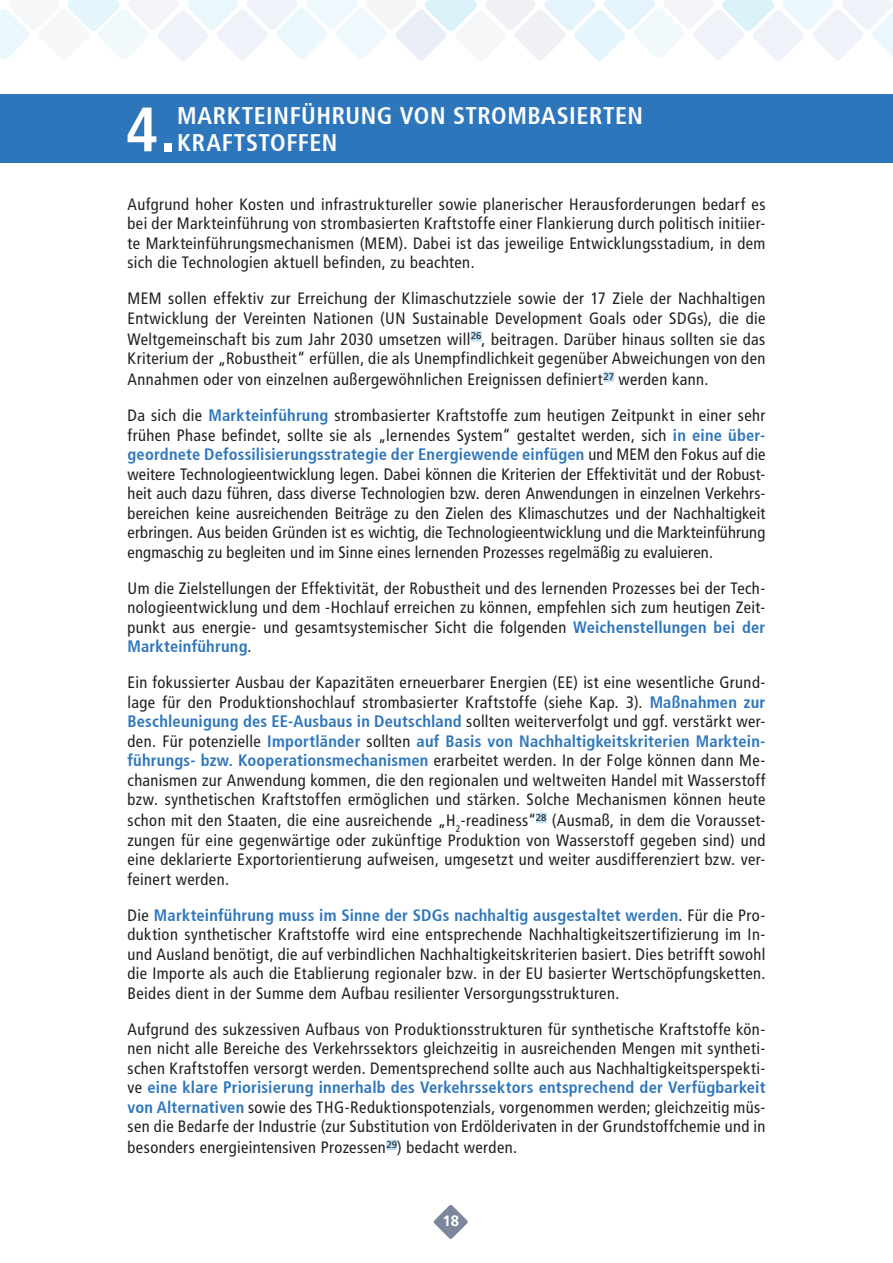
<style>
.page{position:relative;width:893px;height:1263px;background:#fff}
.page>*{position:absolute;margin:0;border:0;box-sizing:border-box;transform-origin:0 0}
.HeadingInitials{font:700 condensed 62.7px "Frutiger 67";color:#fff}
.HeadingInitials-2{font:700 condensed 24px/27px "Frutiger 67";letter-spacing:.025em;color:#fff}
.Fließtext{font:condensed 16.5px/19.5px "Frutiger";letter-spacing:.025em;color:#231f20;text-align:justify}
.t1{font:700 15px "Frutiger";color:#fff}
.s1{font-family:"Frutiger 67";font-weight:700;color:#2e76bc}
</style>
<div class="page">
<svg style="left:0;top:0;width:893px;height:61px"></svg>
<svg style="left:433px;top:1205px;width:35px;height:34px"></svg>
<div style="left:0;top:95px;width:893px;height:68px;background:#2e76bc"></div>
<div style="left:471px;top:331px;width:11px;height:11px;background:#bce2f7"></div>
<div style="left:603px;top:372px;width:11px;height:10px;background:#bce2f7"></div>
<div style="left:536px;top:813px;width:11px;height:10px;background:#bce2f7"></div>
<div style="left:386px;top:1140px;width:11px;height:10px;background:#bce2f7"></div>
<p class="HeadingInitials" style="left:126px;top:92px;width:51px">4.</p>
<p class="HeadingInitials-2" style="left:177px;top:103px;width:467px">MARKTEINFÜHRUNG VON STROMBASIERTEN<br>KRAFTSTOFFEN</p>
<p class="Fließtext" style="left:128px;top:194px;width:639px">Aufgrund hoher Kosten und infrastruktureller sowie planerischer Herausforderungen bedarf es bei der Markteinführung von strombasierten Kraftstoffe einer Flankierung durch politisch initiier&shy;te Markteinführungsmechanismen (MEM). Dabei ist das jeweilige Entwicklungsstadium, in dem sich die Technologien aktuell befinden, zu beachten.</p>
<p class="Fließtext" style="left:128px;top:289px;width:639px">MEM sollen effektiv zur Erreichung der Klimaschutzziele sowie der 17 Ziele der Nachhaltigen<br>Entwicklung der Vereinten Nationen (UN Sustainable Development Goals oder SDGs), die die</p>
<p class="Fließtext" style="left:128px;top:329px;width:639px">Weltgemeinschaft bis zum Jahr 2030 umsetzen will<sup>26</sup>, beitragen. Darüber hinaus sollten sie das<br>Kriterium der „Robustheit“ erfüllen, die als Unempfindlichkeit gegenüber Abweichungen von den</p>
<p class="Fließtext" style="left:128px;top:370px;width:582px">Annahmen oder von einzelnen außergewöhnlichen Ereignissen definiert<sup>27</sup> werden kann.</p>
<p class="Fließtext" style="left:128px;top:406px;width:639px">Da sich die <span class="s1">Markteinführung</span> strombasierter Kraftstoffe zum heutigen Zeitpunkt in einer sehr frühen Phase befindet, sollte sie als „lernendes System“ gestaltet werden, sich <span class="s1">in eine über&shy;geordnete Defossilisierungsstrategie der Energiewende einfügen</span> und MEM den Fokus auf die weitere Technologieentwicklung legen. Dabei können die Kriterien der Effektivität und der Robust&shy;heit auch dazu führen, dass diverse Technologien bzw. deren Anwendungen in einzelnen Verkehrs&shy;bereichen keine ausreichenden Beiträge zu den Zielen des Klimaschutzes und der Nachhaltigkeit erbringen. Aus beiden Gründen ist es wichtig, die Technologieentwicklung und die Markteinführung engmaschig zu begleiten und im Sinne eines lernenden Prozesses regelmäßig zu evaluieren.</p>
<p class="Fließtext" style="left:128px;top:578px;width:639px">Um die Zielstellungen der Effektivität, der Robustheit und des lernenden Prozesses bei der Tech&shy;nologieentwicklung und dem -Hochlauf erreichen zu können, empfehlen sich zum heutigen Zeit&shy;punkt aus energie- und gesamtsystemischer Sicht die folgenden <span class="s1">Weichenstellungen bei der Markteinführung</span>.</p>
<p class="Fließtext" style="left:128px;top:673px;width:639px">Ein fokussierter Ausbau der Kapazitäten erneuerbarer Energien (EE) ist eine wesentliche Grund&shy;lage für den Produktionshochlauf strombasierter Kraftstoffe (siehe Kap. 3). <span class="s1">Maßnahmen zur Beschleunigung des EE-Ausbaus in Deutschland</span> sollten weiterverfolgt und ggf. verstärkt wer&shy;den. Für potenzielle <span class="s1">Importländer</span> sollten <span class="s1">auf Basis von Nachhaltigkeitskriterien Marktein&shy;führungs- bzw. Kooperationsmechanismen</span> erarbeitet werden. In der Folge können dann Me&shy;chanismen zur Anwendung kommen, die den regionalen und weltweiten Handel mit Wasserstoff bzw. synthetischen Kraftstoffen ermöglichen und stärken. Solche Mechanismen können heute</p>
<p class="Fließtext" style="left:128px;top:811px;width:639px">schon mit den Staaten, die eine ausreichende „H<sub>2</sub>-readiness“<sup>28</sup> (Ausmaß, in dem die Vorausset&shy;zungen für eine gegenwärtige oder zukünftige Produktion von Wasserstoff gegeben sind) und eine deklarierte Exportorientierung aufweisen, umgesetzt und weiter ausdifferenziert bzw. ver&shy;feinert werden.</p>
<p class="Fließtext" style="left:128px;top:905px;width:639px">Die <span class="s1">Markteinführung muss im Sinne der SDGs nachhaltig ausgestaltet werden</span>. Für die Pro&shy;duktion synthetischer Kraftstoffe wird eine entsprechende Nachhaltigkeitszertifizierung im In&shy;und Ausland benötigt, die auf verbindlichen Nachhaltigkeitskriterien basiert. Dies betrifft sowohl die Importe als auch die Etablierung regionaler bzw. in der EU basierter Wertschöpfungsketten.<br>Beides dient in der Summe dem Aufbau resilienter Versorgungsstrukturen.</p>
<p class="Fließtext" style="left:128px;top:1019px;width:639px">Aufgrund des sukzessiven Aufbaus von Produktionsstrukturen für synthetische Kraftstoffe kön&shy;nen nicht alle Bereiche des Verkehrssektors gleichzeitig in ausreichenden Mengen mit syntheti&shy;schen Kraftstoffen versorgt werden. Dementsprechend sollte auch aus Nachhaltigkeitsperspekti&shy;ve <span class="s1">eine klare Priorisierung innerhalb des Verkehrssektors entsprechend der Verfügbarkeit von Alternativen</span> sowie des THG-Reduktionspotenzials, vorgenommen werden; gleichzeitig müs&shy;sen die Bedarfe der Industrie (zur Substitution von Erdölderivaten in der Grundstoffchemie und in</p>
<p class="Fließtext" style="left:128px;top:1138px;width:391px">besonders energieintensiven Prozessen<sup>29</sup>) bedacht werden.</p>
<p class="t1" style="left:442px;top:1212px;width:18px">18</p>
</div>
